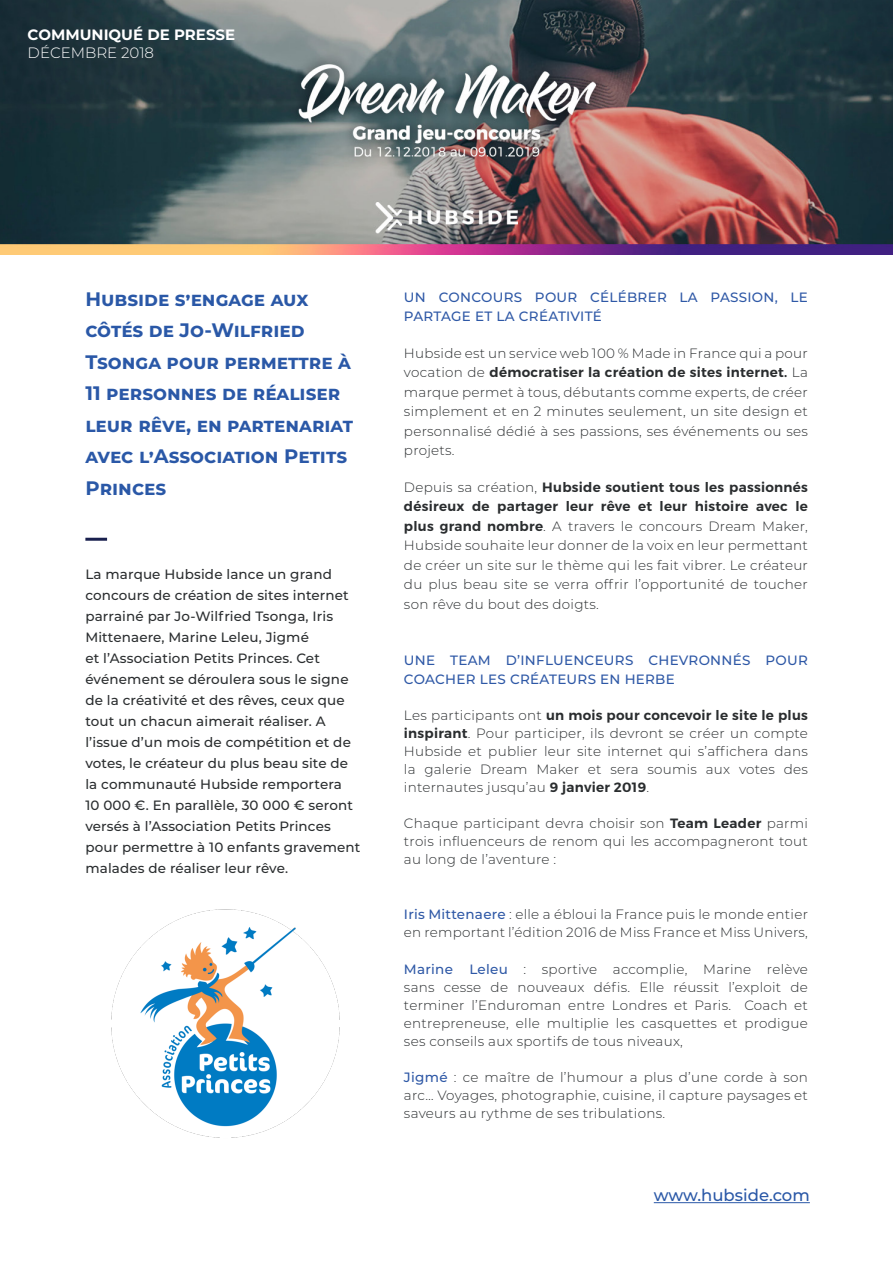
<style>
.page{position:relative;width:893px;height:1263px;background:#fff}
.page>*{position:absolute;margin:0;border:0;box-sizing:border-box;transform-origin:0 0}
.t1{font:700 19.5px/31.5px "Montserrat";color:#2a58a7}
.t2{font:500 16.5px "Montserrat";color:#2a58a7}
.t3{font:700 15px "Montserrat";color:#fff}
.t4{font:300 15px "Montserrat";color:#fff}
.t5{font:300 13.5px/18px "Montserrat";letter-spacing:.02em;color:#2a2d2f;text-align:justify}
.t6{font:500 13.5px/21px "Montserrat";letter-spacing:.01em;color:#2a2d2f}
.t7{font:500 13.5px/19.5px "Montserrat";letter-spacing:.02em;color:#2e58a6}
.s1{font-weight:600}
.s2{font-weight:500;color:#2e58a6}
</style>
<div class="page">
<hr style="left:85px;top:538px;width:22px;height:3px;background:#19204e">
<hr style="left:654px;top:1202px;width:156px;height:1px;background:#2a58a7">
<img style="left:0;top:0;width:893px;height:254px">
<img style="left:111px;top:909px;width:229px;height:229px">
<p class="t3" style="left:28px;top:24px;width:209px">COMMUNIQUÉ DE PRESSE</p>
<p class="t4" style="left:28px;top:43px;width:128px">DÉCEMBRE 2018</p>
<p class="t1" style="left:85px;top:282px;width:269px">Hubside s’engage aux côtés de Jo-Wilfried<br>Tsonga pour permettre à<br>11 personnes de réaliser leur rêve, en partenariat avec l’Association Petits<br>Princes</p>
<p class="t6" style="left:85px;top:563px;width:277px">La marque Hubside lance un grand concours de création de sites internet parrainé par Jo-Wilfried Tsonga, Iris Mittenaere, Marine Leleu, Jigmé<br>et l’Association Petits Princes. Cet événement se déroulera sous le signe de la créativité et des rêves, ceux que tout un chacun aimerait réaliser. A l’issue d’un mois de compétition et de votes, le créateur du plus beau site de la communauté Hubside remportera<br>10 000 €. En parallèle, 30 000 € seront versés à l’Association Petits Princes pour permettre à 10 enfants gravement malades de réaliser leur rêve.</p>
<p class="t7" style="left:404px;top:287px;width:405px">UN CONCOURS POUR CÉLÉBRER LA PASSION, LE<br>PARTAGE ET LA CRÉATIVITÉ</p>
<p class="t5" style="left:404px;top:343px;width:405px;line-height:19.5px">Hubside est un service web 100 % Made in France qui a pour vocation de <span class="s1">démocratiser la création de sites internet.</span> La marque permet à tous, débutants comme experts, de créer simplement et en 2 minutes seulement, un site design et personnalisé dédié à ses passions, ses événements ou ses projets.</p>
<p class="t5" style="left:404px;top:477px;width:405px;line-height:19.5px">Depuis sa création, <span class="s1">Hubside soutient tous les passionnés désireux de partager leur rêve et leur histoire avec le plus grand nombre</span>. A travers le concours Dream Maker, Hubside souhaite leur donner de la voix en leur permettant de créer un site sur le thème qui les fait vibrer. Le créateur du plus beau site se verra offrir l’opportunité de toucher son rêve du bout des doigts.</p>
<p class="t7" style="left:404px;top:650px;width:405px">UNE TEAM D’INFLUENCEURS CHEVRONNÉS POUR<br>COACHER LES CRÉATEURS EN HERBE</p>
<p class="t5" style="left:404px;top:706px;width:405px">Les participants ont <span class="s1">un mois pour concevoir le site le plus inspirant</span>. Pour participer, ils devront se créer un compte Hubside et publier leur site internet qui s’affichera dans la galerie Dream Maker et sera soumis aux votes des internautes jusqu’au <span class="s1">9 janvier 2019</span>.</p>
<p class="t5" style="left:404px;top:814px;width:405px">Chaque participant devra choisir son <span class="s1">Team Leader</span> parmi trois influenceurs de renom qui les accompagneront tout au long de l’aventure :</p>
<p class="t5" style="left:404px;top:905px;width:405px"><span class="s2">Iris Mittenaere</span> : elle a ébloui la France puis le monde entier en remportant l’édition 2016 de Miss France et Miss Univers,</p>
<p class="t5" style="left:404px;top:959px;width:405px"><span class="s2">Marine Leleu</span> : sportive accomplie, Marine relève sans cesse de nouveaux défis. Elle réussit l’exploit de terminer l’Enduroman entre Londres et Paris. Coach et entrepreneuse, elle multiplie les casquettes et prodigue ses conseils aux sportifs de tous niveaux,</p>
<p class="t5" style="left:404px;top:1068px;width:405px"><span class="s2">Jigmé</span> : ce maître de l’humour a plus d’une corde à son arc… Voyages, photographie, cuisine, il capture paysages et saveurs au rythme de ses tribulations.</p>
<p class="t2" style="left:654px;top:1184px;width:158px">www.hubside.com</p>
</div>
